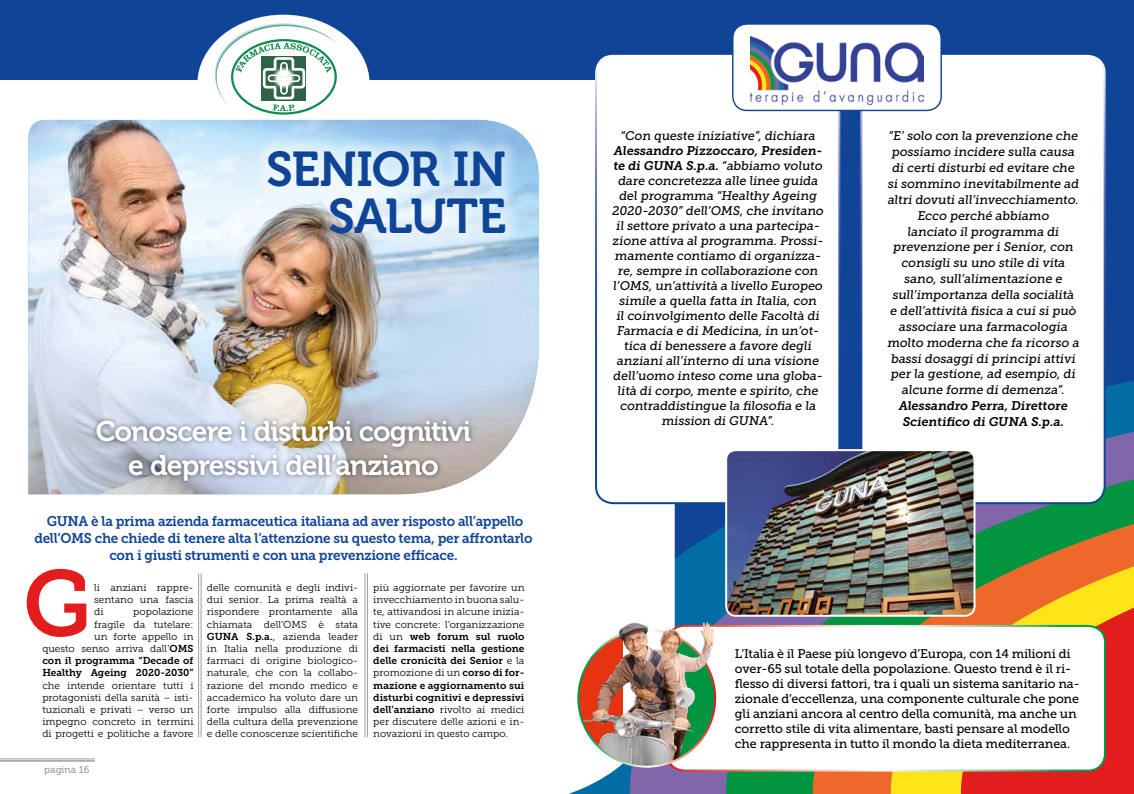
<style>
.page{position:relative;width:1134px;height:794px;background:#0f4496}
.page>*{position:absolute;margin:0;border:0;box-sizing:border-box;transform-origin:0 0}
.t1{font:92.8px "Museo Slab 700";color:#e31d1e;scale:.96 1}
.t2{font:48.6px/47px "Museo 700";letter-spacing:-.015em;color:#0f4496;text-align:right}
.t3{font:28.4px/34px "Museo 700";letter-spacing:-.035em;color:#fff;text-align:center}
.t4{font:14px/16.8px "Museo Slab 700";letter-spacing:-.02em;color:#0f4496;text-align:center;scale:.96 1}
.t5{font:12.5px/15px "Museo Slab 500";letter-spacing:-.01em;color:#000;text-align:center}
.t6{font:12.5px/15px "Museo Slab 700";color:#000}
.t7{font:10px/12.2px "Museo Slab 300";color:#000;text-align:justify}
.t8{font:10px/12.2px "Museo Slab 700";color:#000}
.t9{font:10px "Museo 500";color:#9d9d9c}
.s1{font-family:"Museo Slab 700"}
.s2{font-family:"Museo Slab 300"}
.s3{font-family:"Museo Slab 500"}
</style>
<div class="page">
<svg style="left:675px;top:382px;width:459px;height:412px;fill:#006da5"></svg>
<svg style="left:726px;top:423px;width:408px;height:371px;background:#307775"></svg>
<svg style="left:813px;top:460px;width:321px;height:334px;background:#9c734e"></svg>
<svg style="left:891px;top:493px;width:243px;height:301px;background:#6da046"></svg>
<svg style="left:961px;top:523px;width:173px;height:271px;background:#be6929"></svg>
<div style="left:0;top:80px;width:675px;height:714px;background:#fff"></div>
<div style="left:667px;top:626px;width:438px;height:144px;background:#fff;border-radius:17px"></div>
<div style="left:666px;top:625px;width:440px;height:146px;border:2px solid #fff;border-radius:17px"></div>
<div style="left:596px;top:56px;width:243px;height:447px;background:#fff;border-radius:17px"></div>
<div style="left:595px;top:55px;width:245px;height:449px;border:2px solid #fff;border-radius:17px"></div>
<div style="left:861px;top:56px;width:244px;height:447px;background:#fff;border-radius:17px"></div>
<div style="left:860px;top:55px;width:246px;height:449px;border:2px solid #fff;border-radius:17px"></div>
<hr style="left:367px;top:573px;width:1px;height:164px;background:#9d9d9c">
<hr style="left:365px;top:573px;width:1px;height:164px;background:#9d9d9c">
<hr style="left:201px;top:573px;width:1px;height:164px;background:#9d9d9c">
<hr style="left:198px;top:573px;width:1px;height:164px;background:#9d9d9c">
<svg style="left:578px;top:712px;width:45px;height:54px"></svg>
<svg style="left:672px;top:712px;width:43px;height:54px"></svg>
<img style="left:578px;top:630px;width:137px;height:136px;border-radius:68px">
<hr style="left:0;top:758px;width:95px;height:1px;background:#9d9d9c">
<hr style="left:0;top:760px;width:95px;height:1px;background:#9d9d9c">
<div style="left:197px;top:15px;width:173px;height:139px;background:#fff;border-radius:50%"></div>
<svg style="left:215px;top:23px;width:122px;height:92px"></svg>
<img style="left:28px;top:120px;width:511px;height:374px">
<div style="left:252px;top:135px;width:269px;height:115px;background:#fff;opacity:.46"></div>
<div style="left:91px;top:415px;width:385px;height:71px;background:#000;opacity:.52"></div>
<div style="left:733px;top:24px;width:208px;height:86px;background:#fff;border-radius:14px"></div>
<img style="left:750px;top:37px;width:174px;height:68px">
<div style="left:732px;top:23px;width:210px;height:88px;border:1px solid #0f4496;border-radius:14px"></div>
<img style="left:726px;top:452px;width:248px;height:164px">
<div style="left:725px;top:449px;width:250px;height:168px;border:2px solid #fff;border-radius:10px"></div>
<img style="left:567px;top:621px;width:150px;height:87px">
<h2 class="t2" style="left:266px;top:146px;width:242px">SENIOR IN<br>SALUTE</h2>
<h3 class="t3" style="left:96px;top:415px;width:377px">Conoscere i disturbi cognitivi e depressivi dell’anziano</h3>
<p class="t4" style="left:34px;top:513px;width:520px">GUNA è la prima azienda farmaceutica italiana ad aver risposto all’appello dell’OMS che chiede di tenere alta l’attenzione su questo tema, per affrontarlo con i giusti strumenti e con una prevenzione efficace.</p>
<h1 class="t1" style="left:23px;top:551px;width:73px">G</h1>
<p class="t7" style="left:94px;top:581px;width:101px">li anziani rappre&shy;sentano una fascia di</p>
<p class="t7" style="left:42px;top:606px;width:153px;text-align:right">popolazione<br>fragile da tutelare:<br>un forte appello in<br>questo senso arriva dall’<span class="s1">OMS</span></p>
<p class="t8" style="left:42px;top:654px;width:153px">con il programma “Decade of<br>Healthy Ageing 2020-2030”</p>
<p class="t7" style="left:42px;top:679px;width:153px">che intende orientare tutti i protagonisti della sanità – isti&shy;tuzionali e privati – verso un impegno concreto in termini di progetti e politiche a favore</p>
<p class="t9" style="left:44px;top:763px;width:47px">pagina 16</p>
<p class="t7" style="left:207px;top:581px;width:153px">delle comunità e degli indivi&shy;dui senior. La prima realtà a rispondere prontamente alla chiamata dell’OMS è stata <span class="s1">GUNA S.p.a.</span>, azienda leader in Italia nella produzione di farmaci di origine biologico&shy;naturale, che con la collabo&shy;razione del mondo medico e accademico ha voluto dare un forte impulso alla diffusione della cultura della prevenzione e delle conoscenze scientifiche</p>
<p class="t7" style="left:373px;top:581px;width:153px">più aggiornate per favorire un invecchiamento in buona salu&shy;te, attivandosi in alcune inizia&shy;tive concrete: l’organizzazione</p>
<p class="t8" style="left:373px;top:630px;width:153px;text-align:justify"><span class="s2">di un</span> web forum sul ruolo dei farmacisti nella gestione delle cronicità dei Senior <span class="s2">e la</span></p>
<p class="t7" style="left:373px;top:667px;width:153px">promozione di un <span class="s1">corso di for-</span></p>
<p class="t8" style="left:373px;top:679px;width:153px">mazione e aggiornamento sui disturbi cognitivi e depressivi</p>
<p class="t7" style="left:373px;top:703px;width:153px"><span class="s1">dell’anziano</span> rivolto ai medici per discutere delle azioni e in&shy;novazioni in questo campo.</p>
<p class="t5" style="left:620px;top:128px;width:198px">“Con queste iniziative”, dichiara</p>
<p class="t6" style="left:613px;top:143px;width:212px">Alessandro Pizzoccaro, Presiden&shy;te di GUNA S.p.a. <span class="s3">“abbiamo voluto</span></p>
<p class="t5" style="left:612px;top:173px;width:215px">dare concretezza alle linee guida del programma “Healthy Ageing 2020-2030” dell’OMS, che invitano il settore privato a una partecipa&shy;zione attiva al programma. Prossi&shy;mamente contiamo di organizza&shy;re, sempre in collaborazione con l’OMS, un’attività a livello Europeo simile a quella fatta in Italia, con<br>il coinvolgimento delle Facoltà di Farmacia e di Medicina, in un’ot&shy;tica di benessere a favore degli anziani all’interno di una visione dell’uomo inteso come una globa&shy;lità di corpo, mente e spirito, che contraddistingue la filosofia e la mission di GUNA”.</p>
<p class="t5" style="left:887px;top:128px;width:195px;line-height:15.9px">“E’ solo con la prevenzione che possiamo incidere sulla causa di certi disturbi ed evitare che si sommino inevitabilmente ad altri dovuti all’invecchiamento.<br>Ecco perché abbiamo<br>lanciato il programma di prevenzione per i Senior, con consigli su uno stile di vita sano, sull’alimentazione e sull’importanza della socialità e dell’attività fisica a cui si può associare una farmacologia molto moderna che fa ricorso a bassi dosaggi di principi attivi per la gestione, ad esempio, di alcune forme di demenza”.</p>
<p class="t6" style="left:898px;top:398px;width:172px;line-height:15.9px;text-align:center">Alessandro Perra, Direttore<br>Scientifico di GUNA S.p.a.</p>
<p class="t5" style="left:735px;top:646px;width:346px;text-align:left">L’Italia è il Paese più longevo d’Europa, con 14 milioni di over-65 sul totale della popolazione. Questo trend è il ri&shy;flesso di diversi fattori, tra i quali un sistema sanitario na&shy;zionale d’eccellenza, una componente culturale che pone gli anziani ancora al centro della comunità, ma anche un corretto stile di vita alimentare, basti pensare al modello che rappresenta in tutto il mondo la dieta mediterranea.</p>
</div>
